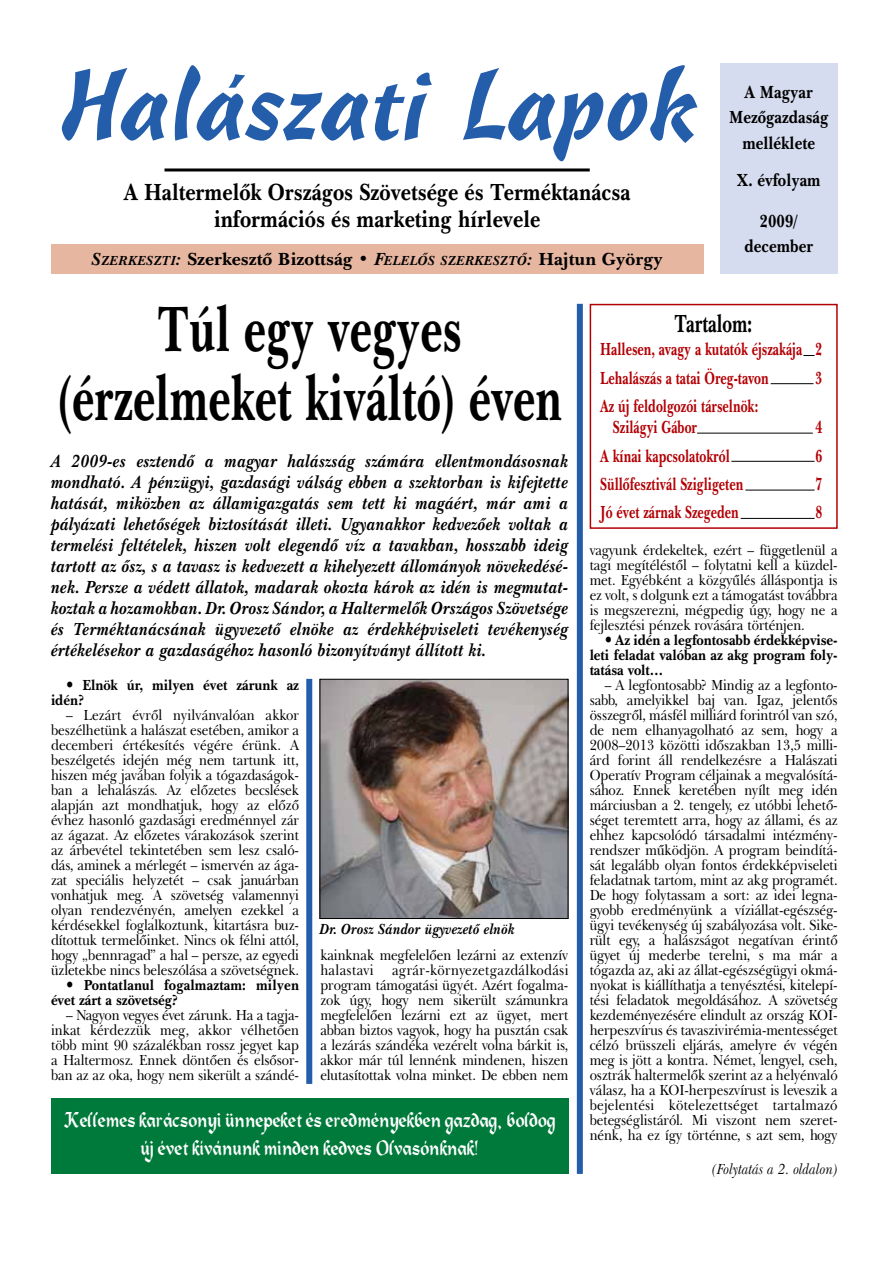
<style>
.page{position:relative;width:893px;height:1263px;background:#fff}
.page>*{position:absolute;margin:0;border:0;box-sizing:border-box;transform-origin:0 0}
.t1{font:97.5px "H Cascade Script";color:#245daa}
.t2{font:700 66px/69px "New Baskerville PFL";color:#000;text-align:center;scale:.67 1}
.t3{font:700 25.5px "New Baskerville PFL";color:#000;scale:.69 1}
.t4{font:700 24px/27px "New Baskerville PFL";color:#000;text-align:center;scale:.85 1}
.t5{font:22.5px/28.5px "Alpine PFL";color:#fff;text-align:center;scale:.95 1}
.t6{font:italic 700 18px/21px "New Baskerville PFL";color:#000;text-align:justify;scale:.9 1}
.t7{font:700 18px/28.3px "New Baskerville PFL";color:#b30005;scale:.7 1}
.t8{font:700 18px "New Baskerville PFL";color:#000}
.t9{font:700 18px/25.5px "New Baskerville PFL";color:#000;text-align:center;scale:.85 1}
.t10{font:15px/15px "New Baskerville PFL";letter-spacing:-.005em;color:#000;text-align:justify;scale:.89 1}
.t11{font:700 15px/15px "New Baskerville PFL";letter-spacing:-.005em;color:#000;scale:.89 1}
.t12{font:italic 700 15px "New Baskerville PFL";color:#000;scale:.9 1}
.t13{font:italic 15px "New Baskerville PFL";color:#000;scale:.9 1}
.s1{font-style:italic}
.s2{font-style:italic;font-size:13.5px}
</style>
<div class="page">
<div style="left:720px;top:64px;width:118px;height:210px;background:#d6dcef"></div>
<div style="left:590px;top:304px;width:248px;height:225px;border:2px solid #b30005"></div>
<div style="left:51px;top:244px;width:653px;height:30px;background:#e7b6a1"></div>
<hr style="left:165px;top:168px;width:425px;height:3px;background:#000">
<hr style="left:771px;top:383px;width:42px;height:1px;background:#000">
<svg style="left:803px;top:355px;width:12px;height:1px"></svg>
<hr style="left:697px;top:433px;width:116px;height:1px;background:#000">
<hr style="left:731px;top:461px;width:84px;height:1px;background:#000">
<hr style="left:745px;top:490px;width:70px;height:1px;background:#000">
<hr style="left:741px;top:518px;width:74px;height:1px;background:#000">
<img style="left:322px;top:681px;width:244px;height:236px">
<div style="left:320px;top:679px;width:248px;height:240px;border:1px solid #000"></div>
<div style="left:51px;top:1099px;width:517px;height:75px;background:#007a3b"></div>
<div style="left:577px;top:304px;width:6px;height:870px;background:#245daa"></div>
<div style="left:306px;top:679px;width:6px;height:405px;background:#245daa"></div>
<h1 class="t1" style="left:56px;top:47px;width:643px">Halá-szati La-pok</h1>
<h3 class="t4" style="left:124px;top:178px;width:598px">A Haltermelôk Országos Szövetsége és Terméktanácsa információs és marketing hírlevele</h3>
<p class="t9" style="left:729px;top:79px;width:118px">A Magyar<br>Mezôgazdaság melléklete</p>
<p class="t9" style="left:737px;top:168px;width:100px">X. évfolyam</p>
<p class="t9" style="left:744px;top:208px;width:82px">2009/ december</p>
<p class="t8" style="left:92px;top:248px;width:573px"><span class="s1">S</span><span class="s2">ZERKESZTI</span><span class="s1">:</span> Szerkesztô Bizottság • <span class="s1">F</span><span class="s2">ELELÔS SZERKESZTÔ</span><span class="s1">:</span> Hajtun György</p>
<h2 class="t2" style="left:58px;top:294px;width:754px">Túl egy vegyes (érzelmeket kiváltó) éven</h2>
<p class="t6" style="left:51px;top:450px;width:576px">A 2009-es esztendő a magyar halászság számára ellentmondásosnak mondható. A pénzügyi, gazdasági válság ebben a szektorban is kifejtette hatását, miközben az államigazgatás sem tett ki magáért, már ami a pályázati lehetőségek biztosítását illeti. Ugyanakkor kedvezőek voltak a termelési feltételek, hiszen volt elegendő víz a tavakban, hosszabb ideig tartott az ősz, s a tavasz is kedvezett a kihelyezett állományok növekedésé&shy;nek. Persze a védett állatok, madarak okozta károk az idén is megmutat&shy;koztak a hozamokban. Dr. Orosz Sándor, a Haltermelők Országos Szövetsége és Terméktanácsának ügyvezető elnöke az érdekképviseleti tevékenység értékelésekor a gazdaságéhoz hasonló bizonyítványt állított ki.</p>
<h3 class="t3" style="left:675px;top:308px;width:115px">Tartalom:</h3>
<p class="t7" style="left:600px;top:335px;width:319px">Hallesen, avagy a kutatók éjszakája 2<br>Lehalászás a tatai Öreg-tavon</p>
<p class="t7" style="left:815px;top:364px;width:11px">3</p>
<p class="t7" style="left:613px;top:396px;width:210px;line-height:20.9px;text-indent:-13px">Az új feldolgozói társelnök:<br>Szilágyi Gábor</p>
<p class="t7" style="left:815px;top:413px;width:11px">4</p>
<p class="t7" style="left:600px;top:441px;width:187px">A kínai kapcsolatokról</p>
<p class="t7" style="left:815px;top:441px;width:11px">6</p>
<p class="t7" style="left:600px;top:470px;width:206px">Süllőfesztivál Szigligeten</p>
<p class="t7" style="left:815px;top:470px;width:11px">7</p>
<p class="t7" style="left:600px;top:498px;width:199px">Jó évet zárnak Szegeden</p>
<p class="t7" style="left:815px;top:498px;width:11px">8</p>
<p class="t10" style="left:590px;top:542px;width:280px">vagyunk érdekeltek, ezért – függetlenül a tagi megítéléstől – folytatni kell a küzdel&shy;met. Egyébként a közgyűlés álláspontja is ez volt, s dolgunk ezt a támogatást továbbra is megszerezni, mégpedig úgy, hogy ne a fejlesztési pénzek rovására történjen.</p>
<p class="t11" style="left:590px;top:632px;width:280px;text-align:justify;text-indent:26px">Az idén a legfontosabb érdekképvise&shy;leti feladat valóban az akg program foly&shy;tatása volt…</p>
<p class="t10" style="left:590px;top:677px;width:280px;text-indent:15px">– A legfontosabb? Mindig az a legfonto&shy;sabb, amelyikkel baj van. Igaz, jelentős összegről, másfél milliárd forintról van szó, de nem elhanyagolható az sem, hogy a 2008–2013 közötti időszakban 13,5 milli&shy;árd forint áll rendelkezésre a Halászati Operatív Program céljainak a megvalósítá&shy;sához. Ennek keretében nyílt meg idén márciusban a 2. tengely, ez utóbbi lehető&shy;séget teremtett arra, hogy az állami, és az ehhez kapcsolódó társadalmi intézmény&shy;rendszer működjön. A program beindítá&shy;sát legalább olyan fontos érdekképviseleti feladatnak tartom, mint az akg programét.<br>De hogy folytassam a sort: az idei legna&shy;gyobb eredményünk a víziállat-egészség&shy;ügyi tevékenység új szabályozása volt. Sike&shy;rült egy, a halászságot negatívan érintő ügyet új mederbe terelni, s ma már a tógazda az, aki az állat-egészségügyi okmá&shy;nyokat is kiállíthatja a tenyésztési, kitelepí&shy;tési feladatok megoldásához. A szövetség kezdeményezésére elindult az ország KOI&shy;herpeszvírus és tavaszivirémia-mentességet célzó brüsszeli eljárás, amelyre év végén meg is jött a kontra. Német, lengyel, cseh, osztrák haltermelők szerint az a helyénvaló válasz, ha a KOI-herpeszvírust is leveszik a bejelentési kötelezettséget tartalmazó betegséglistáról. Mi viszont nem szeret&shy;nénk, ha ez így történne, s azt sem, hogy</p>
<p class="t11" style="left:51px;top:678px;width:280px;text-indent:31px">Elnök úr, milyen évet zárunk az idén?</p>
<p class="t10" style="left:51px;top:708px;width:280px;text-indent:15px">– Lezárt évről nyilvánvalóan akkor beszélhetünk a halászat esetében, amikor a decemberi értékesítés végére érünk. A beszélgetés idején még nem tartunk itt, hiszen még javában folyik a tógazdaságok&shy;ban a lehalászás. Az előzetes becslések alapján azt mondhatjuk, hogy az előző évhez hasonló gazdasági eredménnyel zár az ágazat. Az előzetes várakozások szerint az árbevétel tekintetében sem lesz csaló&shy;dás, aminek a mérlegét – ismervén az ága&shy;zat speciális helyzetét – csak januárban vonhatjuk meg. A szövetség valamennyi olyan rendezvényén, amelyen ezekkel a kérdésekkel foglalkoztunk, kitartásra buz&shy;dítottuk termelőinket. Nincs ok félni attól, hogy „bennragad” a hal – persze, az egyedi üzletekbe nincs beleszólása a szövetségnek.</p>
<p class="t11" style="left:51px;top:978px;width:280px;text-indent:33px">Pontatlanul fogalmaztam: milyen évet zárt a szövetség?</p>
<p class="t10" style="left:51px;top:1008px;width:280px;text-indent:15px">– Nagyon vegyes évet zárunk. Ha a tagja&shy;inkat kérdezzük meg, akkor vélhetően több mint 90 százalékban rossz jegyet kap a Haltermosz. Ennek döntően és elsősor&shy;ban az az oka, hogy nem sikerült a szándé-</p>
<p class="t12" style="left:320px;top:920px;width:218px">Dr. Orosz Sándor ügyvezető elnök</p>
<p class="t10" style="left:320px;top:947px;width:280px">kainknak megfelelően lezárni az extenzív halastavi agrár-környezetgazdálkodási program támogatási ügyét. Azért fogalma&shy;zok úgy, hogy nem sikerült számunkra megfelelően lezárni ezt az ügyet, mert abban biztos vagyok, hogy ha pusztán csak a lezárás szándéka vezérelt volna bárkit is, akkor már túl lennénk mindenen, hiszen elutasítottak volna minket. De ebben nem</p>
<h3 class="t5" style="left:64px;top:1106px;width:519px">Kellemes karácsonyi ünnepeket és eredményekben gazdag, boldog új évet kívánunk minden kedves Olvasónknak!</h3>
<p class="t13" style="left:712px;top:1159px;width:141px">(Folytatás a 2. oldalon)</p>
</div>
